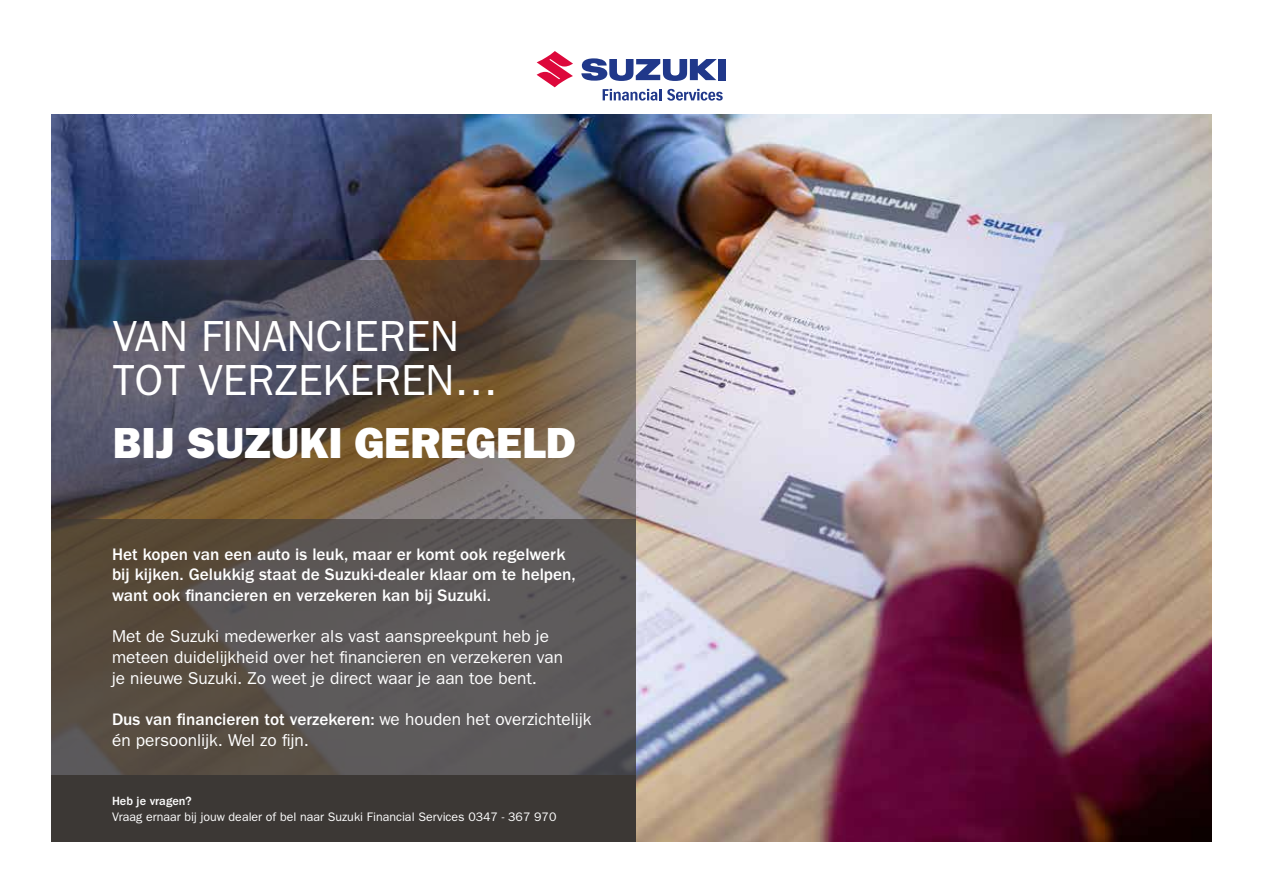
<style>
.page{position:relative;width:1263px;height:893px;background:#fff}
.page>*{position:absolute;margin:0;border:0;box-sizing:border-box;transform-origin:0 0}
.t1{font:43.65px/43.7px "ITC Franklin Gothic Std";color:#fff}
.t2{font:43.65px "ITC Franklin Gothic Std Hvy";color:#fff}
.t3{font:17.25px/20.7px "ITC Franklin Gothic Std";color:#fff}
.t4{font:500 17.25px/20.7px "ITC Franklin Gothic Std";color:#fff}
.t5{font:12.3px "ITC Franklin Gothic Std";color:#fff}
.t6{font:500 12.3px "ITC Franklin Gothic Std";color:#fff}
.s1{font-weight:500}
</style>
<div class="page">
<img style="left:51px;top:114px;width:1161px;height:728px">
<svg style="left:51px;top:260px;width:585px;height:259px;background:#605652"></svg>
<svg style="left:51px;top:519px;width:585px;height:256px;background:#5a534f"></svg>
<div style="left:51px;top:775px;width:585px;height:67px;background:#3c3835"></div>
<svg style="left:537px;top:51px;width:36px;height:36px"></svg>
<div style="left:718px;top:59px;width:8px;height:21px;background:#20388a"></div>
<svg style="left:581px;top:58px;width:136px;height:23px"></svg>
<svg style="left:603px;top:89px;width:58px;height:12px"></svg>
<svg style="left:667px;top:89px;width:56px;height:12px"></svg>
<h1 class="t1" style="left:113px;top:315px;width:387px">VAN FINANCIEREN<br>TOT VERZEKEREN…</h1>
<h1 class="t2" style="left:113px;top:417px;width:464px">BIJ SUZUKI GEREGELD</h1>
<p class="t4" style="left:112px;top:544px;width:465px">Het kopen van een auto is leuk, maar er komt ook regelwerk bij kijken. Gelukkig staat de Suzuki-dealer klaar om te helpen, want ook financieren en verzekeren kan bij Suzuki.</p>
<p class="t3" style="left:112px;top:626px;width:453px">Met de Suzuki medewerker als vast aanspreekpunt heb je meteen duidelijkheid over het financieren en verzekeren van je nieuwe Suzuki. Zo weet je direct waar je aan toe bent.</p>
<p class="t3" style="left:112px;top:709px;width:481px"><span class="s1">Dus van financieren tot verzekeren:</span> we houden het overzichtelijk én persoonlijk. Wel zo fijn.</p>
<p class="t6" style="left:112px;top:794px;width:81px">Heb je vragen?</p>
<p class="t5" style="left:112px;top:810px;width:446px">Vraag ernaar bij jouw dealer of bel naar Suzuki Financial Services 0347 - 367 970</p>
</div>
